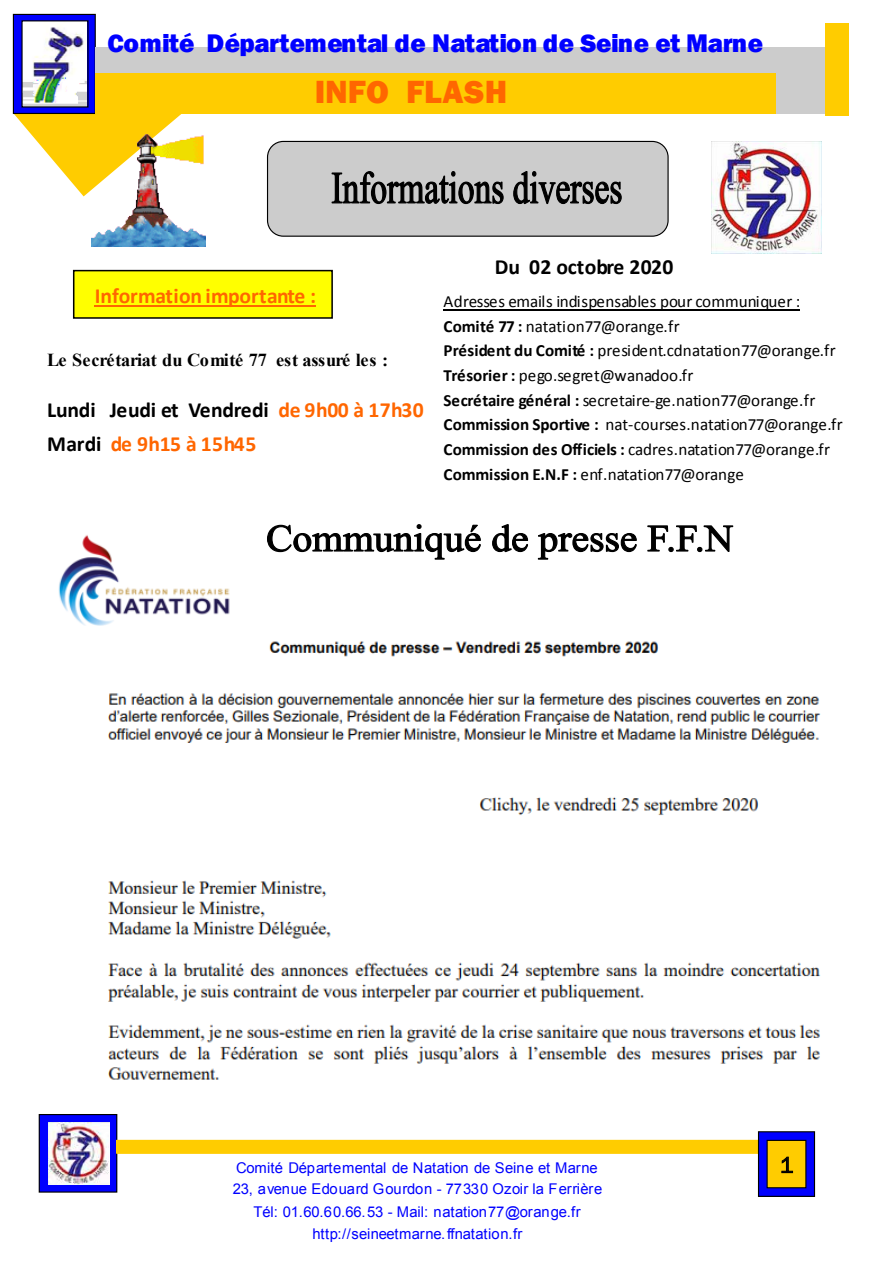
<style>
.page{position:relative;width:893px;height:1263px;background:#fff}
.page>*{position:absolute;margin:0;border:0;box-sizing:border-box;transform-origin:0 0}
.t1{font:800 33px "Franklin Gothic";letter-spacing:.005em;color:#f60}
.t2{font:800 26.25px "Franklin Gothic";color:#00f}
.t3{font:22.8px "Franklin Gothic";color:#000}
.t4{font:700 21.6px/34.2px "Calibri";letter-spacing:-.01em;color:#000}
.t5{font:700 21.6px "Calibri";letter-spacing:-.01em;color:#f60}
.t6{font:700 18.3px "Times New Roman";letter-spacing:-.005em;color:#000}
.t7{font:17.1px/24.8px "Calibri";color:#000}
.t8{font:14.85px/22px "Arial";color:#00f;text-align:center}
.s1{color:#f60}
.s2{font-weight:700}
</style>
<div class="page">
<div style="left:74px;top:271px;width:258px;height:47px;background:#ff0"></div>
<div style="left:73px;top:270px;width:260px;height:49px;border:2px solid #000"></div>
<svg style="left:14px;top:113px;width:169px;height:83px"></svg>
<svg style="left:13px;top:14px;width:82px;height:99px;background:#0a0ad5"></svg>
<div style="left:13px;top:14px;width:83px;height:100px;border:1px solid #000"></div>
<div style="left:95px;top:47px;width:737px;height:66px;background:#ccc"></div>
<div style="left:825px;top:23px;width:24px;height:93px;background:#fc0"></div>
<div style="left:95px;top:73px;width:681px;height:40px;background:#fc0"></div>
<img style="left:23px;top:22px;width:64px;height:84px">
<div style="left:268px;top:141px;width:400px;height:95px;background:#ccc;border-radius:16px"></div>
<div style="left:267px;top:141px;width:402px;height:96px;border:1px solid #000;border-radius:16px"></div>
<img style="left:92px;top:133px;width:113px;height:113px">
<img style="left:711px;top:142px;width:110px;height:112px">
<div style="left:39px;top:1114px;width:78px;height:78px;background:#00f"></div>
<div style="left:39px;top:1114px;width:78px;height:78px;border:1px solid #000"></div>
<img style="left:48px;top:1122px;width:61px;height:63px">
<div style="left:117px;top:1140px;width:663px;height:13px;background:#fc0"></div>
<div style="left:116px;top:1140px;width:665px;height:14px;border:1px solid #fc0"></div>
<div style="left:758px;top:1132px;width:56px;height:64px;background:#00f"></div>
<div style="left:758px;top:1131px;width:57px;height:66px;border:1px solid #000"></div>
<div style="left:767px;top:1140px;width:39px;height:48px;background:#fc0"></div>
<div style="left:766px;top:1140px;width:40px;height:48px;border:1px solid #000"></div>
<svg style="left:781px;top:1156px;width:12px;height:17px"></svg>
<svg style="left:331px;top:171px;width:173px;height:34px"></svg>
<svg style="left:513px;top:171px;width:109px;height:34px"></svg>
<hr style="left:444px;top:309px;width:356px;height:1px;background:#000">
<hr style="left:95px;top:306px;width:221px;height:1px;background:#f60">
<img style="left:58px;top:535px;width:763px;height:545px">
<svg style="left:266px;top:524px;width:216px;height:36px"></svg>
<svg style="left:491px;top:524px;width:38px;height:29px"></svg>
<svg style="left:537px;top:533px;width:100px;height:27px"></svg>
<svg style="left:647px;top:525px;width:87px;height:28px"></svg>
<h2 class="t2" style="left:107px;top:26px;width:657px">Comité Départemental de Natation de Seine et Marne</h2>
<h1 class="t1" style="left:315px;top:70px;width:194px">INFO FLASH</h1>
<p class="t5" style="left:95px;top:282px;width:223px">Information importante :</p>
<p class="t6" style="left:47px;top:347px;width:343px">Le Secrétariat du Comité 77 est assuré les :</p>
<p class="t4" style="left:47px;top:393px;width:378px">Lundi Jeudi et Vendredi <span class="s1">de 9h00 à 17h30<br></span>Mardi <span class="s1">de 9h15 à 15h45</span></p>
<p class="t4" style="left:495px;top:249px;width:180px">Du 02 octobre 2020</p>
<p class="t7" style="left:444px;top:289px;width:401px">Adresses emails indispensables pour communiquer :<br><span class="s2">Comité 77 :</span> natation77@orange.fr<br><span class="s2">Président du Comité :</span> president.cdnatation77@orange.fr <span class="s2">Trésorier :</span> pego.segret@wanadoo.fr<br><span class="s2">Secrétaire général :</span> secretaire-ge.nation77@orange.fr <span class="s2">Commission Sportive :</span> nat-courses.natation77@orange.fr <span class="s2">Commission des Officiels :</span> cadres.natation77@orange.fr <span class="s2">Commission E.N.F :</span> enf.natation77@orange</p>
<p class="t8" style="left:233px;top:1156px;width:371px">Comité Départemental de Natation de Seine et Marne 23, avenue Edouard Gourdon - 77330 Ozoir la Ferrière Tél: 01.60.60.66.53 - Mail: natation77@orange.fr http://seineetmarne.ffnatation.fr</p>
<h3 class="t3" style="left:780px;top:1151px;width:15px">1</h3>
</div>
